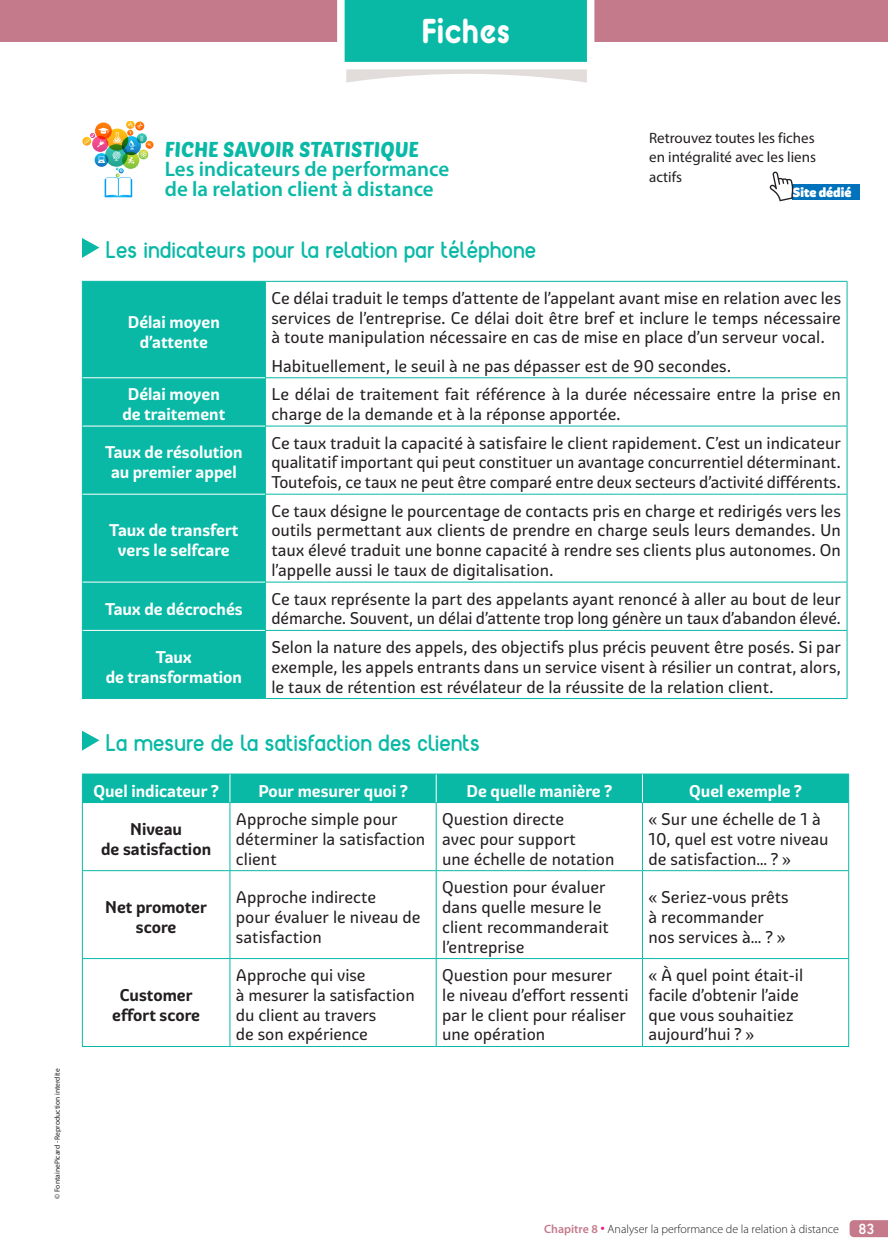
<style>
.page{position:relative;width:888px;height:1258px;background:#fff}
.page>*{position:absolute;margin:0;border:0;box-sizing:border-box;transform-origin:0 0}
.t1{font:700 34.5px "BC Alphapipe RB";color:#fff;scale:.9 1}
.Titre_de_la_fiche{font:700 24px "Reef";color:#09b9a6}
.titre-fiche{font:600 21px/19.5px "Myriad Pro";color:#09b9a6}
.FICHE-intitule{font:21px "Poetsen One";color:#09b9a6}
.Texte_courant{font:16.5px/19.8px "Graviola";color:#231f20}
.Texte_courant-2{font:700 16.5px/19.8px "Graviola";color:#fff;text-align:center}
.Texte_courant-3{font:700 16.5px/19.8px "Graviola";color:#231f20;text-align:center}
.t2{font:15px/19.5px "Myriad Pro";color:#231f20;text-align:justify}
.t3{font:500 15px "DIN Next LT Pro";color:#fff}
.t4{font:900 12.9px "Graviola";color:#fff}
.t5{font:300 12px "Myriad Pro";color:#231f20}
.t6{font:7.5px "Myriad Pro";color:#231f20}
.s1{font-weight:600;color:#c57a8b}
.s2{font-size:18px;color:#ed1d86}
</style>
<div class="page">
<svg style="left:849px;top:1220px;width:39px;height:17px"></svg>
<div style="left:0;top:0;width:888px;height:42px;background:#c57a8b"></div>
<svg style="left:337px;top:0;width:257px;height:83px"></svg>
<div style="left:792px;top:184px;width:68px;height:16px;background:#0072bc"></div>
<svg style="left:769px;top:171px;width:24px;height:30px"></svg>
<svg style="left:82px;top:238px;width:17px;height:20px"></svg>
<div style="left:83px;top:282px;width:182px;height:416px;background:#09b9a6"></div>
<hr style="left:82px;top:281px;width:183px;height:1px;background:#09b9a6">
<hr style="left:82px;top:282px;width:1px;height:96px;background:#09b9a6">
<hr style="left:265px;top:281px;width:582px;height:1px;background:#09b9a6">
<hr style="left:265px;top:282px;width:1px;height:95px;background:#09b9a6">
<hr style="left:847px;top:282px;width:1px;height:95px;background:#09b9a6">
<hr style="left:82px;top:378px;width:1px;height:48px;background:#09b9a6">
<hr style="left:265px;top:377px;width:582px;height:1px;background:#09b9a6">
<hr style="left:265px;top:378px;width:1px;height:48px;background:#09b9a6">
<hr style="left:847px;top:378px;width:1px;height:48px;background:#09b9a6">
<hr style="left:82px;top:426px;width:1px;height:68px;background:#09b9a6">
<hr style="left:265px;top:426px;width:582px;height:1px;background:#09b9a6">
<hr style="left:265px;top:426px;width:1px;height:68px;background:#09b9a6">
<hr style="left:847px;top:426px;width:1px;height:68px;background:#09b9a6">
<hr style="left:82px;top:494px;width:1px;height:88px;background:#09b9a6">
<hr style="left:265px;top:494px;width:582px;height:1px;background:#09b9a6">
<hr style="left:265px;top:494px;width:1px;height:88px;background:#09b9a6">
<hr style="left:847px;top:494px;width:1px;height:88px;background:#09b9a6">
<hr style="left:82px;top:582px;width:1px;height:48px;background:#09b9a6">
<hr style="left:265px;top:582px;width:582px;height:1px;background:#09b9a6">
<hr style="left:265px;top:582px;width:1px;height:48px;background:#09b9a6">
<hr style="left:847px;top:582px;width:1px;height:48px;background:#09b9a6">
<hr style="left:82px;top:630px;width:1px;height:68px;background:#09b9a6">
<hr style="left:265px;top:630px;width:582px;height:1px;background:#09b9a6">
<hr style="left:265px;top:631px;width:1px;height:67px;background:#09b9a6">
<hr style="left:847px;top:631px;width:1px;height:67px;background:#09b9a6">
<hr style="left:82px;top:698px;width:183px;height:1px;background:#09b9a6">
<hr style="left:265px;top:698px;width:582px;height:1px;background:#09b9a6">
<hr style="left:83px;top:377px;width:182px;height:1px;background:#fff">
<hr style="left:83px;top:426px;width:182px;height:1px;background:#fff">
<hr style="left:83px;top:494px;width:182px;height:1px;background:#fff">
<hr style="left:83px;top:582px;width:182px;height:1px;background:#fff">
<hr style="left:83px;top:630px;width:182px;height:1px;background:#fff">
<svg style="left:82px;top:731px;width:17px;height:20px"></svg>
<hr style="left:82px;top:802px;width:148px;height:1px;background:#09b9a6">
<hr style="left:82px;top:803px;width:1px;height:67px;background:#09b9a6">
<hr style="left:230px;top:802px;width:206px;height:1px;background:#09b9a6">
<hr style="left:230px;top:803px;width:1px;height:67px;background:#09b9a6">
<hr style="left:436px;top:802px;width:206px;height:1px;background:#09b9a6">
<hr style="left:436px;top:803px;width:1px;height:67px;background:#09b9a6">
<hr style="left:642px;top:802px;width:207px;height:1px;background:#09b9a6">
<hr style="left:642px;top:803px;width:1px;height:67px;background:#09b9a6">
<hr style="left:848px;top:803px;width:1px;height:67px;background:#09b9a6">
<hr style="left:82px;top:870px;width:148px;height:1px;background:#09b9a6">
<hr style="left:82px;top:871px;width:1px;height:87px;background:#09b9a6">
<hr style="left:230px;top:870px;width:206px;height:1px;background:#09b9a6">
<hr style="left:230px;top:871px;width:1px;height:87px;background:#09b9a6">
<hr style="left:436px;top:870px;width:206px;height:1px;background:#09b9a6">
<hr style="left:436px;top:871px;width:1px;height:87px;background:#09b9a6">
<hr style="left:642px;top:870px;width:207px;height:1px;background:#09b9a6">
<hr style="left:642px;top:871px;width:1px;height:87px;background:#09b9a6">
<hr style="left:848px;top:871px;width:1px;height:87px;background:#09b9a6">
<hr style="left:82px;top:958px;width:148px;height:1px;background:#09b9a6">
<hr style="left:82px;top:959px;width:1px;height:87px;background:#09b9a6">
<hr style="left:230px;top:958px;width:206px;height:1px;background:#09b9a6">
<hr style="left:230px;top:959px;width:1px;height:87px;background:#09b9a6">
<hr style="left:436px;top:958px;width:206px;height:1px;background:#09b9a6">
<hr style="left:436px;top:959px;width:1px;height:87px;background:#09b9a6">
<hr style="left:642px;top:958px;width:207px;height:1px;background:#09b9a6">
<hr style="left:642px;top:959px;width:1px;height:87px;background:#09b9a6">
<hr style="left:848px;top:959px;width:1px;height:87px;background:#09b9a6">
<hr style="left:82px;top:1046px;width:148px;height:1px;background:#09b9a6">
<hr style="left:230px;top:1046px;width:206px;height:1px;background:#09b9a6">
<hr style="left:436px;top:1046px;width:206px;height:1px;background:#09b9a6">
<hr style="left:642px;top:1046px;width:207px;height:1px;background:#09b9a6">
<div style="left:82px;top:774px;width:767px;height:28px;background:#09b9a6"></div>
<img style="left:82px;top:122px;width:71px;height:75px">
<p class="t1" style="left:421px;top:8px;width:100px">Fiches</p>
<p class="t6" style="left:53px;top:1199px;width:132px;rotate:-90deg">© FontainePicard - Reproduction interdite</p>
<p class="FICHE-intitule" style="left:165px;top:136px;width:256px">FICHE SAVOIR STATISTIQUE</p>
<p class="titre-fiche" style="left:165px;top:159px;width:286px">Les indicateurs de performance de la relation client à distance</p>
<p class="Titre_de_la_fiche" style="left:106px;top:234px;width:432px">Les indicateurs pour la relation par téléphone</p>
<p class="t2" style="left:649px;top:127px;width:168px">Retrouvez toutes les fiches en intégralité avec les liens actifs</p>
<p class="t4" style="left:792px;top:184px;width:61px">Site dédié</p>
<p class="Texte_courant-2" style="left:128px;top:312px;width:93px">Délai moyen d’attente</p>
<p class="Texte_courant" style="left:271px;top:288px;width:571px;text-align:justify">Ce délai traduit le temps d’attente de l’appelant avant mise en relation avec les services de l’entreprise. Ce délai doit être bref et inclure le temps nécessaire à toute manipulation nécessaire en cas de mise en place d’un serveur vocal.</p>
<p class="Texte_courant" style="left:271px;top:356px;width:461px">Habituellement, le seuil à ne pas dépasser est de 90 secondes.</p>
<p class="Texte_courant-2" style="left:122px;top:384px;width:104px">Délai moyen de traitement</p>
<p class="Texte_courant" style="left:271px;top:385px;width:571px">Le délai de traitement fait référence à la durée nécessaire entre la prise en charge de la demande et à la réponse apportée.</p>
<p class="Texte_courant-2" style="left:105px;top:443px;width:139px">Taux de résolution au premier appel</p>
<p class="Texte_courant" style="left:271px;top:433px;width:571px;text-align:justify">Ce taux traduit la capacité à satisfaire le client rapidement. C’est un indicateur qualitatif important qui peut constituer un avantage concurrentiel déterminant.<br>Toutefois, ce taux ne peut être comparé entre deux secteurs d’activité différents.</p>
<p class="Texte_courant-2" style="left:109px;top:521px;width:131px">Taux de transfert vers le selfcare</p>
<p class="Texte_courant" style="left:271px;top:501px;width:571px;text-align:justify">Ce taux désigne le pourcentage de contacts pris en charge et redirigés vers les outils permettant aux clients de prendre en charge seuls leurs demandes. Un taux élevé traduit une bonne capacité à rendre ses clients plus autonomes. On l’appelle aussi le taux de digitalisation.</p>
<p class="Texte_courant-2" style="left:105px;top:599px;width:139px">Taux de décrochés</p>
<p class="Texte_courant" style="left:271px;top:589px;width:571px">Ce taux représente la part des appelants ayant renoncé à aller au bout de leur démarche. Souvent, un délai d’attente trop long génère un taux d’abandon élevé.</p>
<p class="Texte_courant-2" style="left:106px;top:647px;width:138px">Taux<br>de transformation</p>
<p class="Texte_courant" style="left:271px;top:637px;width:571px;text-align:justify">Selon la nature des appels, des objectifs plus précis peuvent être posés. Si par exemple, les appels entrants dans un service visent à résilier un contrat, alors, le taux de rétention est révélateur de la réussite de la relation client.</p>
<p class="Titre_de_la_fiche" style="left:106px;top:727px;width:376px">La mesure de la satisfaction des clients</p>
<p class="Texte_courant-2" style="left:93px;top:781px;width:127px">Quel indicateur ?</p>
<p class="Texte_courant-2" style="left:258px;top:781px;width:151px">Pour mesurer quoi ?</p>
<p class="Texte_courant-2" style="left:466px;top:781px;width:147px">De quelle manière ?</p>
<p class="Texte_courant-2" style="left:689px;top:781px;width:114px">Quel exemple ?</p>
<p class="Texte_courant-3" style="left:101px;top:819px;width:112px">Niveau<br>de satisfaction</p>
<p class="Texte_courant" style="left:236px;top:809px;width:191px">Approche simple pour déterminer la satisfaction client</p>
<p class="Texte_courant" style="left:442px;top:809px;width:174px">Question directe<br>avec pour support<br>une échelle de notation</p>
<p class="Texte_courant" style="left:648px;top:809px;width:182px">« Sur une échelle de 1 à<br>10, quel est votre niveau de satisfaction… ? »</p>
<p class="Texte_courant-3" style="left:105px;top:897px;width:103px">Net promoter score</p>
<p class="Texte_courant" style="left:236px;top:887px;width:186px">Approche indirecte<br>pour évaluer le niveau de satisfaction</p>
<p class="Texte_courant" style="left:442px;top:877px;width:168px">Question pour évaluer dans quelle mesure le client recommanderait l’entreprise</p>
<p class="Texte_courant" style="left:648px;top:887px;width:142px">« Seriez-vous prêts à recommander nos services à… ? »</p>
<p class="Texte_courant-3" style="left:112px;top:985px;width:89px">Customer effort score</p>
<p class="Texte_courant" style="left:236px;top:965px;width:180px">Approche qui vise<br>à mesurer la satisfaction du client au travers<br>de son expérience</p>
<p class="Texte_courant" style="left:442px;top:965px;width:188px">Question pour mesurer le niveau d’effort ressenti par le client pour réaliser une opération</p>
<p class="Texte_courant" style="left:648px;top:965px;width:156px">« À quel point était-il facile d’obtenir l’aide que vous souhaitiez aujourd’hui ? »</p>
<p class="t5" style="left:544px;top:1222px;width:296px"><span class="s1">Chapitre 8</span> <span class="s2">•</span> Analyser la performance de la relation à distance</p>
<p class="t3" style="left:858px;top:1220px;width:17px">83</p>
</div>
